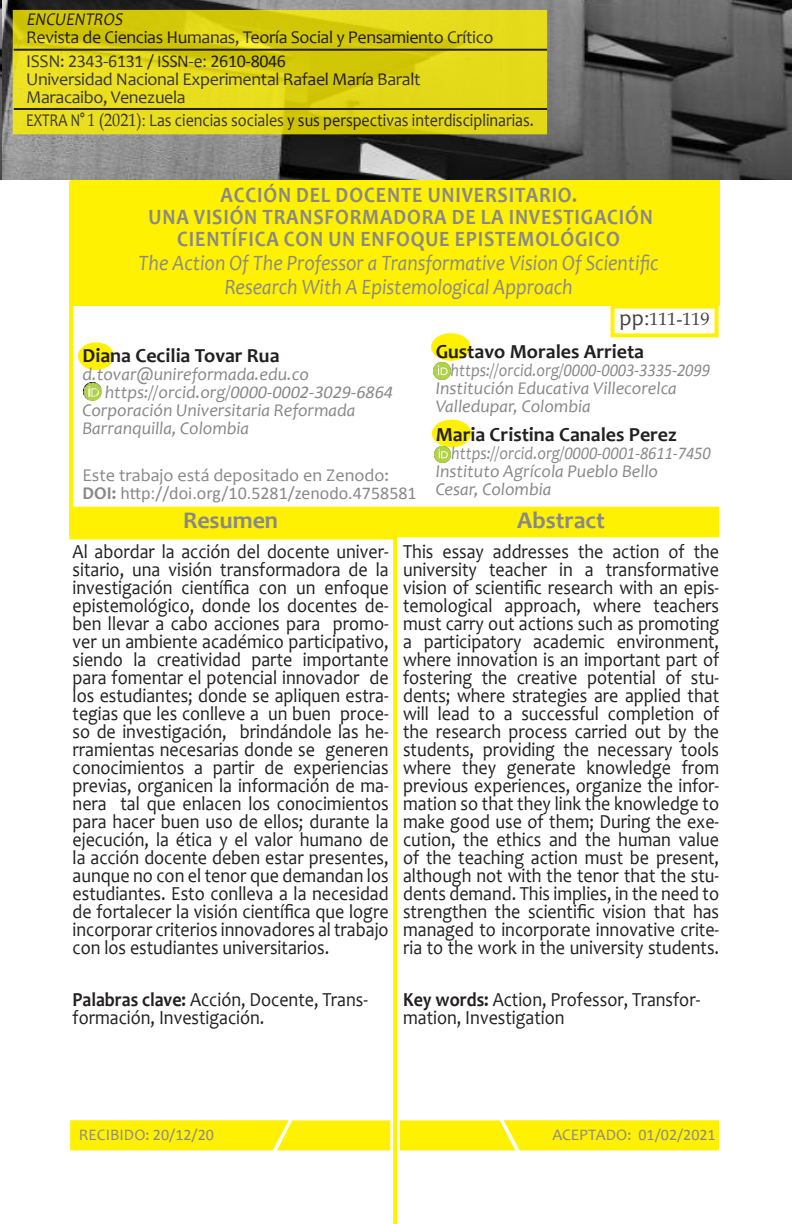
<style>
.page{position:relative;width:792px;height:1224px;background:#fff}
.page>*{position:absolute;margin:0;border:0;box-sizing:border-box;transform-origin:0 0}
.Resumen_Centrado{font:700 24px "Candara";color:#888}
.Titulo_del_Articulo{font:700 22px/22px "Candara";letter-spacing:.04em;color:#888;text-align:center;scale:.9 1}
.Titulo_en_ingles_de{font:italic 22px/24px "Candara";color:#888;text-align:center;scale:.9 1}
.Resumen{font:20px/18px "Candara";color:#231f20;text-align:justify;scale:.9 1}
.Autor_del_ARTICULO{font:700 20px "Candara";color:#231f20}
.Instutucion_del_arti{font:italic 18px "Candara";color:#888}
.t1{font:18px/18px "Candara";letter-spacing:-.02em;color:#231f20}
.t2{font:italic 18px "Calibri";color:#888;scale:.9 1}
.t3{font:18px "Candara";color:#231f20;scale:.82 1}
.t4{font:18px "Calibri";color:#888}
.t5{font:italic 18px "Calibri";color:#888}
.t6{font:18px "Candara";color:#888}
.t7{font:18px "Calibri";letter-spacing:-.02em;color:#231f20}
.t8{font:italic 18px "Candara";color:#231f20;scale:.9 1}
.t9{font:18px "Book Antiqua";color:#444}
.t10{font:16px "Calibri";color:#888}
.t11{font:16px "Candara";color:#888}
.s1{font-family:"Candara"}
.s2{font-family:"Book Antiqua"}
.s3{font-family:"Candara";font-weight:700}
.s4{font-family:"Candara";font-size:22px}
.s5{font-size:22px}
.s6{font-weight:700}
.s7{font-family:"Calibri"}
</style>
<div class="page">
<img style="left:0;top:0;width:792px;height:180px">
<svg style="left:16px;top:13px;width:528px;height:118px;background:#dfd414"></svg>
<div style="left:13px;top:10px;width:534px;height:124px;border:2px solid #fff101"></div>
<hr style="left:14px;top:49px;width:533px;height:2px;background:#231f20">
<hr style="left:14px;top:108px;width:533px;height:2px;background:#231f20">
<div style="left:432px;top:420px;width:39px;height:27px;background:#fff101;border-radius:50%"></div>
<div style="left:431px;top:333px;width:40px;height:28px;background:#fff101;border-radius:50%"></div>
<div style="left:70px;top:180px;width:650px;height:126px;background:#fff101"></div>
<div style="left:70px;top:507px;width:649px;height:30px;background:#fff101"></div>
<svg style="left:400px;top:1120px;width:320px;height:31px;background:#fff10b"></svg>
<svg style="left:67px;top:177px;width:332px;height:1047px"></svg>
<img style="left:84px;top:383px;width:18px;height:18px">
<div style="left:611px;top:305px;width:108px;height:32px;border:4px solid #fff101"></div>
<img style="left:433px;top:363px;width:17px;height:17px">
<img style="left:434px;top:446px;width:16px;height:16px">
<p class="t8" style="left:26px;top:8px;width:113px">ENCUENTROS</p>
<p class="t1" style="left:26px;top:28px;width:469px">Revista de Ciencias Humanas, Teoría Social y Pensamiento Crítico</p>
<p class="t7" style="left:26px;top:49px;width:262px"><span class="s1">ISSN:</span> 2343-6131 / ISSN-e: 2610-8046</p>
<p class="t1" style="left:26px;top:70px;width:396px">Universidad Nacional Experimental Rafael María Baralt<br>Maracaibo, Venezuela</p>
<p class="t3" style="left:26px;top:109px;width:621px">EXTRA N° <span class="s2">1 (2021):</span> Las ciencias sociales y sus perspectivas interdisciplinarias.</p>
<p class="Titulo_del_Articulo" style="left:220px;top:183px;width:398px">ACCIÓN DEL DOCENTE UNIVERSITARIO.</p>
<p class="Titulo_del_Articulo" style="left:149px;top:205px;width:562px">UNA VISIÓN TRANSFORMADORA DE LA INVESTIGACIÓN<br>CIENTÍFICA CON UN ENFOQUE EPISTEMOLÓGICO</p>
<p class="Titulo_en_ingles_de" style="left:139px;top:250px;width:579px">The Action Of The Professor a Transformative Vision Of Scientific<br>Research With A Epistemological Approach</p>
<p class="Autor_del_ARTICULO" style="left:83px;top:343px;width:199px">Diana Cecilia Tovar Rua</p>
<p class="Instutucion_del_arti" style="left:83px;top:363px;width:228px">d.tovar@unireformada.edu.co</p>
<p class="t5" style="left:105px;top:380px;width:290px"><span class="s1">https://orcid.org/</span>0000-0002-3029-6864</p>
<p class="Instutucion_del_arti" style="left:83px;top:399px;width:275px">Corporación Universitaria Reformada</p>
<p class="Instutucion_del_arti" style="left:83px;top:417px;width:168px">Barranquilla, Colombia</p>
<p class="t6" style="left:83px;top:463px;width:308px">Este trabajo está depositado en Zenodo:</p>
<p class="t4" style="left:83px;top:481px;width:336px"><span class="s3">DOI:</span> http://doi.org/10.5281/zenodo.4758581</p>
<p class="t9" style="left:620px;top:306px;width:91px"><span class="s4">pp</span><span class="s5">:</span>111-119</p>
<p class="Autor_del_ARTICULO" style="left:436px;top:339px;width:210px">Gustavo Morales Arrieta</p>
<p class="t2" style="left:451px;top:357px;width:290px"><span class="s1">https://orcid.org/</span>0000-0003-3335-2099</p>
<p class="Instutucion_del_arti" style="left:436px;top:376px;width:243px">Institución Educativa Villecorelca</p>
<p class="Instutucion_del_arti" style="left:436px;top:394px;width:157px">Valledupar, Colombia</p>
<p class="Autor_del_ARTICULO" style="left:436px;top:422px;width:243px">Maria Cristina Canales Perez</p>
<p class="t2" style="left:451px;top:441px;width:290px"><span class="s1">https://orcid.org/</span>0000-0001-8611-7450</p>
<p class="Instutucion_del_arti" style="left:436px;top:460px;width:224px">Instituto Agrícola Pueblo Bello</p>
<p class="Instutucion_del_arti" style="left:436px;top:478px;width:117px">Cesar, Colombia</p>
<p class="Resumen_Centrado" style="left:183px;top:506px;width:97px">Resumen</p>
<p class="Resumen" style="left:73px;top:542px;width:353px">Al abordar la acción del docente univer&shy;sitario, una visión transformadora de la investigación científica con un enfoque epistemológico, donde los docentes de&shy;ben llevar a cabo acciones para promo&shy;ver un ambiente académico participativo, siendo la creatividad parte importante para fomentar el potencial innovador de los estudiantes; donde se apliquen estra&shy;tegias que les conlleve a un buen proce&shy;so de investigación, brindándole las he&shy;rramientas necesarias donde se generen conocimientos a partir de experiencias previas, organicen la información de ma&shy;nera tal que enlacen los conocimientos para hacer buen uso de ellos; durante la ejecución, la ética y el valor humano de la acción docente deben estar presentes, aunque no con el tenor que demandan los estudiantes. Esto conlleva a la necesidad de fortalecer la visión científica que logre incorporar criterios innovadores al trabajo con los estudiantes universitarios.</p>
<p class="Resumen" style="left:73px;top:990px;width:330px"><span class="s6">Palabras clave:</span> Acción, Docente, Trans&shy;formación, Investigación.</p>
<p class="Resumen_Centrado" style="left:517px;top:506px;width:89px">Abstract</p>
<p class="Resumen" style="left:403px;top:542px;width:353px">This essay addresses the action of the university teacher in a transformative vision of scientific research with an epis&shy;temological approach, where teachers must carry out actions such as promoting a participatory academic environment, where innovation is an important part of fostering the creative potential of stu&shy;dents; where strategies are applied that will lead to a successful completion of the research process carried out by the students, providing the necessary tools where they generate knowledge from previous experiences, organize the infor&shy;mation so that they link the knowledge to make good use of them; During the exe&shy;cution, the ethics and the human value of the teaching action must be present, although not with the tenor that the stu&shy;dents demand. This implies, in the need to strengthen the scientific vision that has managed to incorporate innovative crite&shy;ria to the work in the university students.</p>
<p class="Resumen" style="left:403px;top:990px;width:332px"><span class="s6">Key words:</span> Action, Professor, Transfor&shy;mation, Investigation</p>
<p class="t11" style="left:79px;top:1125px;width:137px">RECIBIDO: <span class="s7">20/12/20</span></p>
<p class="t10" style="left:552px;top:1125px;width:165px"><span class="s1">ACEPTADO:</span> 01/02/2021</p>
</div>
